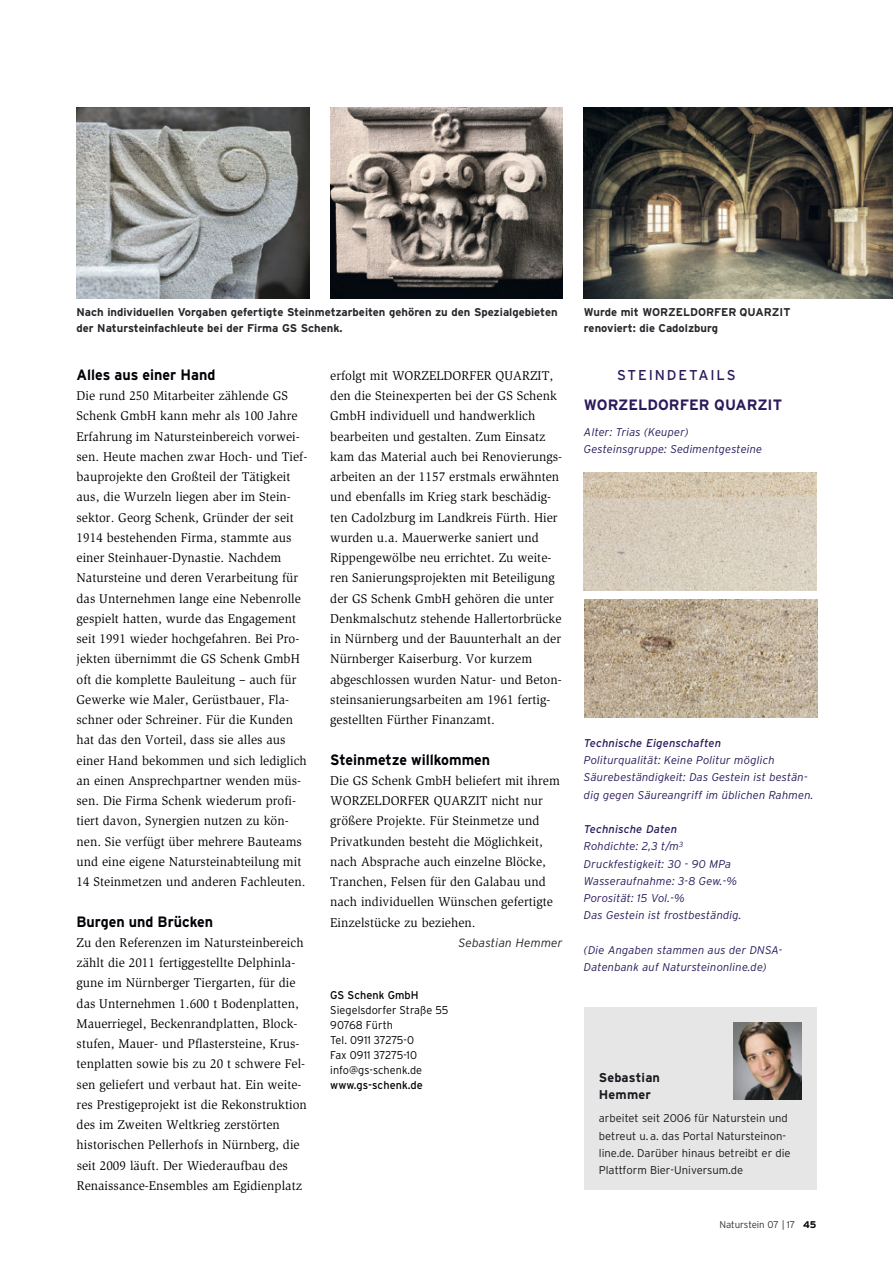
<style>
.page{position:relative;width:893px;height:1263px;background:#fff}
.page>*{position:absolute;margin:0;border:0;box-sizing:border-box;transform-origin:0 0}
.t1{font:700 15px "Interstate";color:#000006;scale:.95 1}
.t2{font:700 15px "Interstate";color:#2b1a5b}
.t3{font:14.25px "Interstate";letter-spacing:.13em;color:#2b1a5b}
.t4{font:13.05px/20.2px "Slimbach Std";letter-spacing:.005em;color:#000006}
.t5{font:700 12.75px/17.2px "Interstate";letter-spacing:.015em;color:#19191f}
.t6{font:italic 300 12px "Interstate";letter-spacing:.015em;color:#26262b}
.t7{font:italic 300 11.25px/17.2px "Interstate";letter-spacing:.015em;color:#2b1a5b}
.t8{font:700 11.25px/15.3px "Interstate";color:#26262b}
.t9{font:300 11.25px/17.2px "Interstate";color:#19191f}
.t10{font:300 11.25px/15px "Interstate";letter-spacing:.005em;color:#000006}
.t11{font:11.25px "Interstate";letter-spacing:.005em;color:#000006}
.t12{font:italic 11.25px "Interstate";letter-spacing:.015em;color:#2b1a5b}
.t13{font:300 9.75px "Interstate";letter-spacing:-.005em;color:#333338}
.s1{font-weight:400}
.s2{font-weight:700;color:#000006}
</style>
<div class="page">
<div style="left:584px;top:1008px;width:232px;height:182px;background:#e6e6e6"></div>
<img style="left:733px;top:1022px;width:68px;height:77px">
<img style="left:584px;top:107px;width:309px;height:192px">
<img style="left:77px;top:107px;width:232px;height:192px">
<img style="left:330px;top:107px;width:233px;height:192px">
<img style="left:584px;top:472px;width:232px;height:119px">
<img style="left:585px;top:599px;width:232px;height:119px">
<p class="t8" style="left:77px;top:305px;width:483px">Nach individuellen Vorgaben gefertigte Steinmetzarbeiten gehören zu den Spezialgebieten der Natursteinfachleute bei der Firma GS Schenk.</p>
<p class="t8" style="left:584px;top:305px;width:208px">Wurde mit WORZELDORFER QUARZIT renoviert: die Cadolzburg</p>
<p class="t1" style="left:77px;top:366px;width:148px">Alles aus einer Hand</p>
<p class="t4" style="left:77px;top:386px;width:232px">Die rund 250 Mitarbeiter zählende GS Schenk GmbH kann mehr als 100 Jahre Erfahrung im Natursteinbereich vorwei&shy;sen. Heute machen zwar Hoch- und Tief&shy;bauprojekte den Großteil der Tätigkeit aus, die Wurzeln liegen aber im Stein&shy;sektor. Georg Schenk, Gründer der seit 1914 bestehenden Firma, stammte aus einer Steinhauer-Dynastie. Nachdem Natursteine und deren Verarbeitung für das Unternehmen lange eine Nebenrolle gespielt hatten, wurde das Engagement seit 1991 wieder hochgefahren. Bei Pro&shy;jekten übernimmt die GS Schenk GmbH oft die komplette Bauleitung – auch für Gewerke wie Maler, Gerüstbauer, Fla&shy;schner oder Schreiner. Für die Kunden hat das den Vorteil, dass sie alles aus einer Hand bekommen und sich lediglich an einen Ansprechpartner wenden müs&shy;sen. Die Firma Schenk wiederum profi&shy;tiert davon, Synergien nutzen zu kön&shy;nen. Sie verfügt über mehrere Bauteams und eine eigene Natursteinabteilung mit 14 Steinmetzen und anderen Fachleuten.</p>
<p class="t1" style="left:77px;top:913px;width:145px">Burgen und Brücken</p>
<p class="t4" style="left:77px;top:933px;width:232px">Zu den Referenzen im Natursteinbereich zählt die 2011 fertiggestellte Delphinla&shy;gune im Nürnberger Tiergarten, für die das Unternehmen 1.600 t Bodenplatten, Mauerriegel, Beckenrandplatten, Block&shy;stufen, Mauer- und Pflastersteine, Krus&shy;tenplatten sowie bis zu 20 t schwere Fel&shy;sen geliefert und verbaut hat. Ein weite&shy;res Prestigeprojekt ist die Rekonstruktion des im Zweiten Weltkrieg zerstörten historischen Pellerhofs in Nürnberg, die seit 2009 läuft. Der Wiederaufbau des Renaissance-Ensembles am Egidienplatz</p>
<p class="t4" style="left:330px;top:366px;width:234px">erfolgt mit WORZELDORFER QUARZIT, den die Steinexperten bei der GS Schenk GmbH individuell und handwerklich bearbeiten und gestalten. Zum Einsatz kam das Material auch bei Renovierungs&shy;arbeiten an der 1157 erstmals erwähnten und ebenfalls im Krieg stark beschädig&shy;ten Cadolzburg im Landkreis Fürth. Hier wurden u.a. Mauerwerke saniert und Rippengewölbe neu errichtet. Zu weite&shy;ren Sanierungsprojekten mit Beteiligung der GS Schenk GmbH gehören die unter Denkmalschutz stehende Hallertorbrücke in Nürnberg und der Bauunterhalt an der Nürnberger Kaiserburg. Vor kurzem abgeschlossen wurden Natur- und Beton&shy;steinsanierungsarbeiten am 1961 fertig&shy;gestellten Fürther Finanzamt.</p>
<p class="t1" style="left:330px;top:751px;width:170px">Steinmetze willkommen</p>
<p class="t4" style="left:330px;top:771px;width:231px">Die GS Schenk GmbH beliefert mit ihrem WORZELDORFER QUARZIT nicht nur größere Projekte. Für Steinmetze und Privatkunden besteht die Möglichkeit, nach Absprache auch einzelne Blöcke, Tranchen, Felsen für den Galabau und nach individuellen Wünschen gefertigte Einzelstücke zu beziehen.</p>
<p class="t6" style="left:458px;top:936px;width:106px">Sebastian Hemmer</p>
<p class="t3" style="left:617px;top:367px;width:120px">STEINDETAILS</p>
<p class="t2" style="left:584px;top:396px;width:200px">WORZELDORFER QUARZIT</p>
<p class="t7" style="left:584px;top:423px;width:180px">Alter: Trias (Keuper)<br>Gesteinsgruppe: Sedimentgesteine</p>
<p class="t12" style="left:584px;top:736px;width:139px">Technische Eigenschaften</p>
<p class="t7" style="left:584px;top:751px;width:231px">Politurqualität: Keine Politur möglich<br>Säurebeständigkeit: Das Gestein ist bestän&shy;dig gegen Säureangriff im üblichen Rahmen.</p>
<p class="t7" style="left:584px;top:820px;width:159px"><span class="s1">Technische Daten<br></span>Rohdichte: 2,3 t/m<sup>3<br></sup>Druckfestigkeit: 30 - 90 MPa<br>Wasseraufnahme: 3-8 Gew.-%<br>Porosität: 15 Vol.-%<br>Das Gestein ist frostbeständig.</p>
<p class="t7" style="left:584px;top:941px;width:200px">(Die Angaben stammen aus der DNSA-<br>Datenbank auf Natursteinonline.de)</p>
<p class="t11" style="left:330px;top:988px;width:90px">GS Schenk GmbH</p>
<p class="t10" style="left:330px;top:1002px;width:120px">Siegelsdorfer Straße 55<br>90768 Fürth<br>Tel. 0911 37275-0<br>Fax 0911 37275-10 info@gs-schenk.de</p>
<p class="t11" style="left:330px;top:1078px;width:94px">www.gs-schenk.de</p>
<p class="t5" style="left:599px;top:1068px;width:63px">Sebastian<br>Hemmer</p>
<p class="t9" style="left:599px;top:1109px;width:193px">arbeitet seit 2006 für Naturstein und betreut u.a. das Portal Natursteinon&shy;line.de. Darüber hinaus betreibt er die Plattform Bier-Universum.de</p>
<p class="t13" style="left:719px;top:1219px;width:98px">Naturstein 07 | 17 <span class="s2">45</span></p>
</div>
